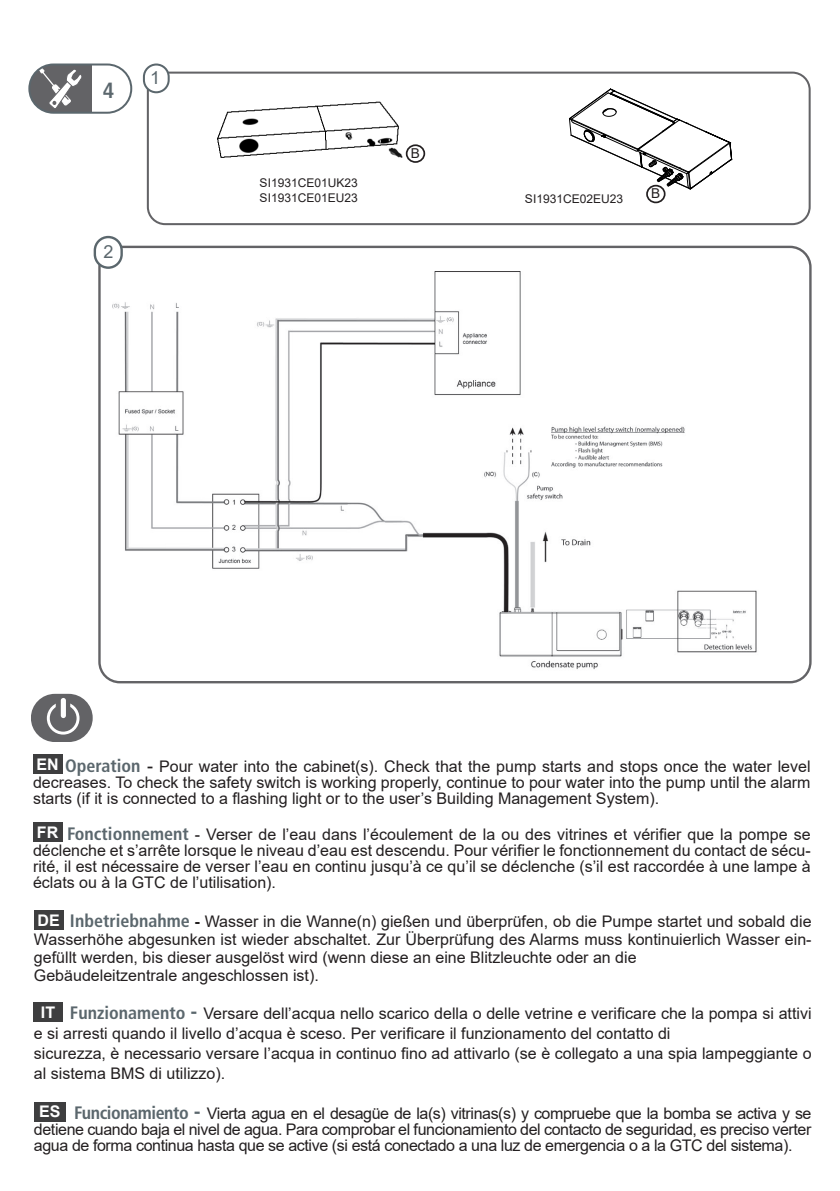
<style>
.page{position:relative;width:840px;height:1191px;background:#fff}
.page>*{position:absolute;margin:0;border:0;box-sizing:border-box;transform-origin:0 0}
.t1{font:700 condensed 22px "Frutiger LT Std";color:#5b676d}
.t2{font:18px "Arial";color:#5b676d}
.texte{font:16px/16px "Arial";color:#231f20;text-align:justify}
.t3{font:700 16px "Arial";color:#fff}
.t4{font:13.6px "Arial";color:#231f20}
.t5{font:12px "Arial";color:#231f20}
.s1{font-family:"Frutiger LT Std";font-weight:700;font-stretch:condensed;font-size:18px;color:#5b676d}
.s2{font-size:18px}
.s3{font-weight:700}
.s4{font-family:"Frutiger LT Std";font-weight:700;font-stretch:condensed;font-size:22px;color:#5b676d}
</style>
<div class="page">
<img style="left:209px;top:71px;width:227px;height:92px">
<img style="left:112px;top:271px;width:645px;height:398px">
<svg style="left:31px;top:66px;width:61px;height:45px"></svg>
<svg style="left:39px;top:68px;width:44px;height:41px"></svg>
<div style="left:28px;top:63px;width:104px;height:51px;border:2px solid #5b676d;border-radius:24px"></div>
<div style="left:147px;top:72px;width:663px;height:153px;border:2px solid #636366;border-radius:17px"></div>
<div style="left:144px;top:65px;width:24px;height:27px;background:#fff;border-radius:12px"></div>
<div style="left:143px;top:63px;width:27px;height:30px;border:2px solid #5b676d;border-radius:12px"></div>
<div style="left:405px;top:144px;width:20px;height:19px;border:2px solid #231f20;border-radius:50%"></div>
<div style="left:98px;top:246px;width:713px;height:437px;border:2px solid #636366;border-radius:20px"></div>
<div style="left:33px;top:1002px;width:30px;height:20px;background:#3e3e3f"></div>
<div style="left:34px;top:910px;width:29px;height:19px;background:#3e3e3f"></div>
<svg style="left:31px;top:694px;width:62px;height:48px"></svg>
<div style="left:48px;top:703px;width:30px;height:30px;background:#636366;border-radius:50%"></div>
<div style="left:47px;top:702px;width:32px;height:32px;border:3px solid #fff;border-radius:50%"></div>
<div style="left:55px;top:695px;width:15px;height:21px;background:#636366"></div>
<div style="left:61px;top:698px;width:5px;height:20px;background:#fff;border-radius:3px"></div>
<div style="left:33px;top:754px;width:29px;height:19px;background:#3e3e3f"></div>
<div style="left:33px;top:822px;width:29px;height:19px;background:#3e3e3f"></div>
<div style="left:34px;top:1102px;width:31px;height:19px;background:#3e3e3f"></div>
<div style="left:95px;top:237px;width:27px;height:31px;background:#fff;border-radius:13px"></div>
<div style="left:94px;top:236px;width:29px;height:33px;border:2px solid #5b676d;border-radius:13px"></div>
<svg style="left:569px;top:89px;width:162px;height:101px"></svg>
<div style="left:645px;top:185px;width:20px;height:18px;border:2px solid #231f20;border-radius:50%"></div>
<p class="t1" style="left:103px;top:77px;width:13px">4</p>
<p class="t2" style="left:150px;top:65px;width:12px">1</p>
<p class="t2" style="left:103px;top:239px;width:12px">2</p>
<p class="t4" style="left:410px;top:144px;width:11px">B</p>
<p class="t5" style="left:259px;top:175px;width:100px">SI1931CE01UK23</p>
<p class="t5" style="left:259px;top:189px;width:100px">SI1931CE01EU23</p>
<p class="t5" style="left:524px;top:190px;width:100px">SI1931CE02EU23</p>
<p class="t4" style="left:650px;top:184px;width:11px">B</p>
<p class="t3" style="left:37px;top:753px;width:24px">EN</p>
<p class="texte" style="left:33px;top:758px;width:778px;text-indent:32px"><span class="s1">Operation</span> <span class="s2">-</span> Pour water into the cabinet(s). Check that the pump starts and stops once the water level decreases. To check the safety switch is working properly, continue to pour water into the pump until the alarm starts (if it is connected to a flashing light or to the user’s Building Management System).</p>
<p class="texte" style="left:33px;top:826px;width:778px;text-indent:34px"><span class="s1">Fonctionnement</span> - Verser de l’eau dans l’écoulement de la ou des vitrines et vérifier que la pompe se déclenche et s’arrête lorsque le niveau d’eau est descendu. Pour vérifier le fonctionnement du contact de sécu&shy;rité, il est nécessaire de verser l’eau en continu jusqu’à ce qu’il se déclenche (s’il est raccordée à une lampe à éclats ou à la GTC de l’utilisation).</p>
<p class="t3" style="left:37px;top:821px;width:23px">FR</p>
<p class="texte" style="left:34px;top:912px;width:778px;line-height:18px;text-indent:36px"><span class="s1">Inbetriebnahme</span> <span class="s3">-</span> Wasser in die Wanne(n) gießen und überprüfen, ob die Pumpe startet und sobald die Wasserhöhe abgesunken ist wieder abschaltet. Zur Überprüfung des Alarms muss kontinuierlich Wasser ein&shy;gefüllt werden, bis dieser ausgelöst wird (wenn diese an eine Blitzleuchte oder an die</p>
<p class="texte" style="left:34px;top:967px;width:286px">Gebäudeleitzentrale angeschlossen ist).</p>
<p class="texte" style="left:34px;top:1003px;width:778px;line-height:20px;text-indent:36px"><span class="s1">Funzionamento</span> <span class="s4">-</span> Versare dell’acqua nello scarico della o delle vetrine e verificare che la pompa si attivi e si arresti quando il livello d’acqua è sceso. Per verificare il funzionamento del contatto di</p>
<p class="texte" style="left:34px;top:1043px;width:778px;line-height:20px">sicurezza, è necessario versare l’acqua in continuo fino ad attivarlo (se è collegato a una spia lampeggiante o al sistema BMS di utilizzo).</p>
<p class="texte" style="left:34px;top:1105px;width:778px;text-indent:40px"><span class="s1">Funcionamiento</span> <span class="s4">-</span> Vierta agua en el desagüe de la(s) vitrinas(s) y compruebe que la bomba se activa y se detiene cuando baja el nivel de agua. Para comprobar el funcionamiento del contacto de seguridad, es preciso verter agua de forma continua hasta que se active (si está conectado a una luz de emergencia o a la GTC del sistema).</p>
<p class="t3" style="left:37px;top:909px;width:24px">DE</p>
<p class="t3" style="left:41px;top:1001px;width:16px">IT</p>
<p class="t3" style="left:39px;top:1100px;width:23px">ES</p>
</div>
